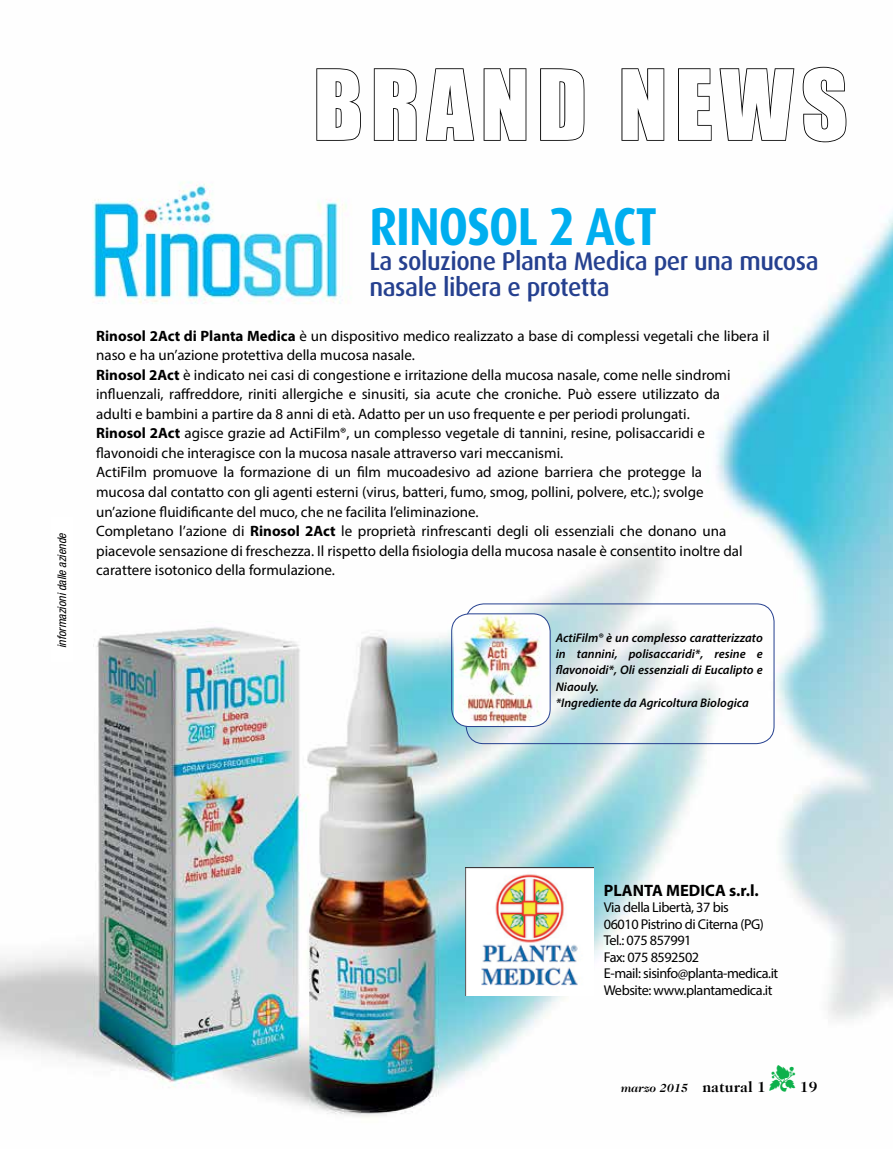
<style>
.page{position:relative;width:893px;height:1149px;background:#fff}
.page>*{position:absolute;margin:0;border:0;box-sizing:border-box;transform-origin:0 0}
.t1{font:89.55px "Impact";letter-spacing:.09em;color:#fff}
.t2{font:700 53.4px "Dax";letter-spacing:-.02em;color:#00aeef;scale:.88 1}
.t3{font:500 25.5px/25.5px "Dax";letter-spacing:-.02em;color:#25408f}
.t4{font:700 16.5px "Myriad Pro";color:#000}
.t5{font:15px/19.5px "Myriad Pro";color:#000}
.t6{font:700 15px "Caslon 224 IT Cby BT";color:#000}
.t7{font:14.25px/16.5px "Myriad Pro";letter-spacing:-.03em;color:#000}
.t8{font:italic 600 12.45px/16.2px "Myriad Pro";color:#000}
.t9{font:italic condensed 12px "Helvetica Neue";color:#000}
.t10{font:italic 700 12px "Caslon 224 IT Cby BT";color:#000}
.s1{font-weight:700}
.s2{color:#0db14b}
.s3{font-style:normal;font-size:15px}
</style>
<div class="page">
<img style="left:0;top:212px;width:893px;height:905px">
<svg style="left:316px;top:68px;width:45px;height:73px"></svg>
<svg style="left:373px;top:68px;width:44px;height:73px"></svg>
<svg style="left:425px;top:68px;width:50px;height:73px"></svg>
<svg style="left:483px;top:68px;width:44px;height:73px"></svg>
<svg style="left:540px;top:68px;width:45px;height:73px"></svg>
<svg style="left:621px;top:68px;width:44px;height:73px"></svg>
<svg style="left:678px;top:68px;width:34px;height:73px"></svg>
<svg style="left:719px;top:68px;width:76px;height:73px"></svg>
<svg style="left:802px;top:66px;width:45px;height:77px"></svg>
<div style="left:51px;top:516px;width:21px;height:145px;background:#fff"></div>
<img style="left:466px;top:867px;width:127px;height:127px">
<img style="left:75px;top:181px;width:281px;height:124px">
<div style="left:466px;top:603px;width:308px;height:140px;border:1px solid #25408f;border-radius:18px"></div>
<img style="left:454px;top:613px;width:96px;height:113px">
<div style="left:451px;top:613px;width:99px;height:113px;border:1px solid #25408f;border-radius:18px"></div>
<p class="t9" style="left:55px;top:648px;width:117px;rotate:-90deg">informazioni dalle aziende</p>
<h1 class="t1" style="left:314px;top:35px;width:536px">BRAND NEWS</h1>
<h2 class="t2" style="left:369px;top:196px;width:329px">RINOSOL 2 ACT</h2>
<h3 class="t3" style="left:369px;top:249px;width:451px">La soluzione Planta Medica per una mucosa nasale libera e protetta</h3>
<p class="t5" style="left:96px;top:326px;width:675px"><span class="s1">Rinosol 2Act di Planta Medica</span> è un dispositivo medico realizzato a base di complessi vegetali che libera il naso e ha un’azione protettiva della mucosa nasale.  <br><span class="s1">Rinosol 2Act</span> è indicato nei casi di congestione e irritazione della mucosa nasale, come nelle sindromi influenzali, raffreddore, riniti allergiche e sinusiti, sia acute che croniche.   Può essere utilizzato da<br>adulti e bambini a partire da 8 anni di età. Adatto per un uso frequente e per periodi prolungati.<br><span class="s1">Rinosol 2Act</span> agisce grazie ad ActiFilm®, un complesso vegetale di tannini, resine, polisaccaridi e flavonoidi che interagisce con la mucosa nasale attraverso vari meccanismi.<br>ActiFilm promuove la formazione di un film mucoadesivo ad azione barriera che protegge la<br>mucosa dal contatto con gli agenti esterni (virus, batteri, fumo, smog, pollini, polvere, etc.); svolge<br>un’azione fluidificante del muco, che ne facilita l’eliminazione.<br>Completano l’azione di <span class="s1">Rinosol 2Act</span> le proprietà rinfrescanti degli oli essenziali che donano una piacevole sensazione di freschezza. Il rispetto della fisiologia della mucosa nasale è consentito inoltre dal carattere isotonico della formulazione.</p>
<p class="t8" style="left:556px;top:629px;width:209px">ActiFilm® è un complesso caratterizzato in tannini, polisaccaridi*, resine e flavonoidi*, Oli essenziali di Eucalipto e Niaouly.<br>*Ingrediente da Agricoltura Biologica</p>
<p class="t4" style="left:604px;top:878px;width:156px">PLANTA MEDICA s.r.l.</p>
<p class="t7" style="left:604px;top:898px;width:176px">Via della Libertà, 37 bis<br>06010 Pistrino di Citerna (PG)<br>Tel.: 075 857991<br>Fax: 075 8592502<br>E-mail: sisinfo@planta-medica.it<br>Website: www.plantamedica.it</p>
<p class="t6" style="left:769px;top:1077px;width:49px"><span class="s2">▼</span> 19</p>
<p class="t10" style="left:621px;top:1080px;width:146px">marzo 2015 <span class="s3">natural 1</span></p>
</div>
